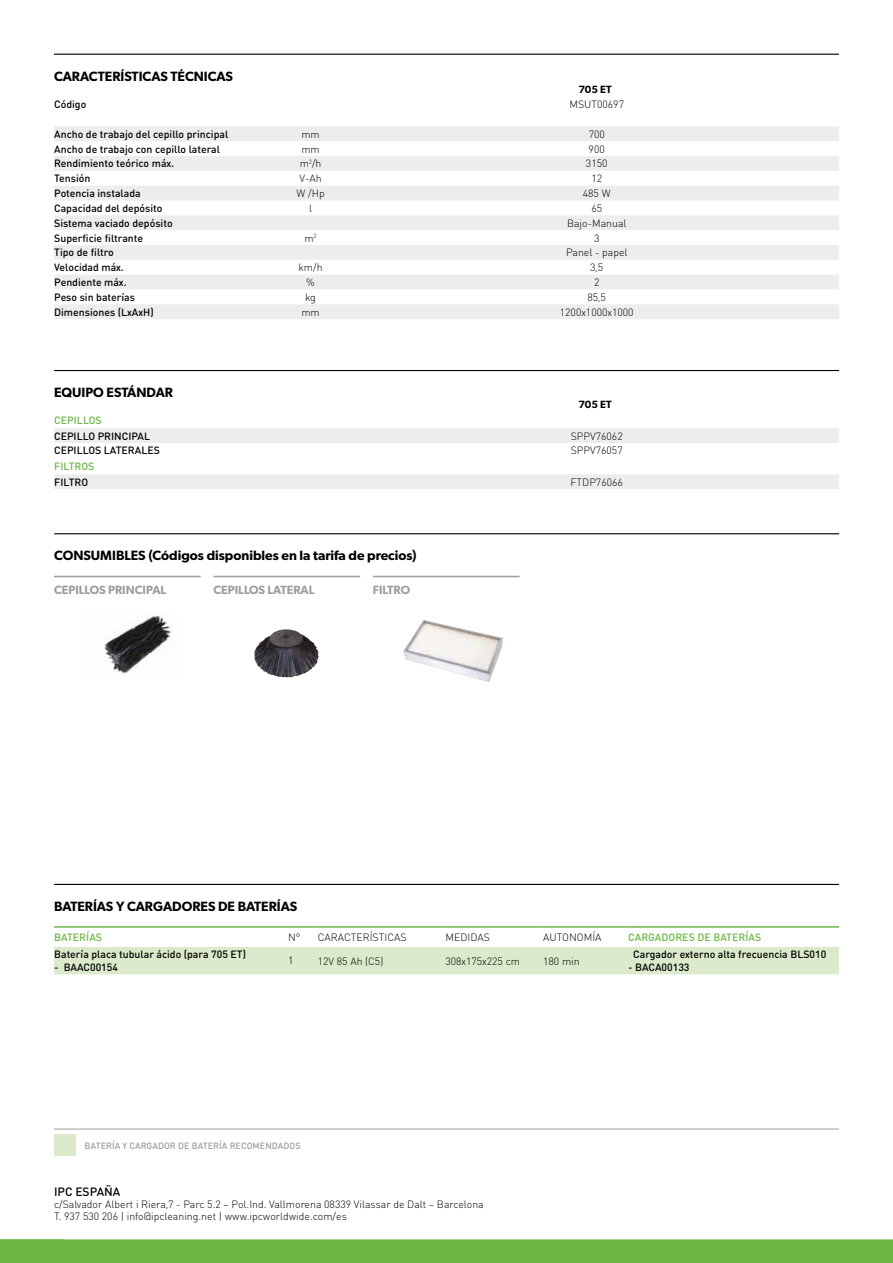
<style>
.page{position:relative;width:893px;height:1263px;background:#fff}
.page>*{position:absolute;margin:0;border:0;box-sizing:border-box;transform-origin:0 0}
.t1{font:600 13.5px "Gibson";color:#000}
.t2{font:600 12px "Gibson";color:#9d9d9c}
.t3{font:500 12px "DIN Round Pro";color:#000}
.t4{font:500 10.5px "DIN Round Pro";color:#000}
.t5{font:300 10.5px/12px "DIN Round Pro";color:#000}
.t6{font:500 10.5px "DIN Round Pro";letter-spacing:.005em;color:#6bb644}
.t7{font:600 10.5px "Gibson";color:#000}
.t8{font:500 9px "DIN Round Pro";letter-spacing:.005em;color:#9d9d9c}
</style>
<div class="page">
<div style="left:0;top:1239px;width:893px;height:24px;background:#6bb644"></div>
<hr style="left:54px;top:54px;width:785px;height:1px;background:#000">
<hr style="left:54px;top:370px;width:785px;height:1px;background:#000">
<svg style="left:54px;top:126px;width:785px;height:193px;fill:#ededed"></svg>
<div style="left:54px;top:428px;width:785px;height:15px;background:#ededed"></div>
<div style="left:54px;top:474px;width:785px;height:15px;background:#ededed"></div>
<div style="left:54px;top:947px;width:785px;height:27px;background:#daeacb"></div>
<hr style="left:54px;top:926px;width:234px;height:2px;background:#6bb644">
<hr style="left:288px;top:926px;width:30px;height:2px;background:#6bb644">
<hr style="left:318px;top:926px;width:127px;height:2px;background:#6bb644">
<hr style="left:445px;top:926px;width:98px;height:2px;background:#6bb644">
<hr style="left:543px;top:926px;width:85px;height:2px;background:#6bb644">
<hr style="left:628px;top:926px;width:211px;height:2px;background:#6bb644">
<hr style="left:54px;top:884px;width:785px;height:1px;background:#000">
<img style="left:104px;top:615px;width:68px;height:59px">
<img style="left:254px;top:629px;width:44px;height:48px">
<hr style="left:54px;top:533px;width:785px;height:1px;background:#000">
<hr style="left:54px;top:576px;width:147px;height:1px;background:#9d9d9c">
<hr style="left:373px;top:576px;width:147px;height:1px;background:#9d9d9c">
<hr style="left:213px;top:576px;width:147px;height:1px;background:#9d9d9c">
<img style="left:403px;top:620px;width:100px;height:62px">
<div style="left:54px;top:1134px;width:21px;height:22px;background:#daeacb"></div>
<hr style="left:54px;top:1129px;width:785px;height:1px;background:#9d9d9c">
<p class="t1" style="left:54px;top:68px;width:180px">CARACTERÍSTICAS TÉCNICAS</p>
<p class="t7" style="left:579px;top:83px;width:34px">705 ET</p>
<p class="t4" style="left:54px;top:97px;width:34px">Código</p>
<p class="t5" style="left:569px;top:98px;width:56px">MSUT00697</p>
<p class="t4" style="left:54px;top:127px;width:176px">Ancho de trabajo del cepillo principal</p>
<p class="t5" style="left:301px;top:128px;width:20px">mm</p>
<p class="t5" style="left:589px;top:128px;width:18px">700</p>
<p class="t4" style="left:54px;top:142px;width:167px">Ancho de trabajo con cepillo lateral</p>
<p class="t5" style="left:301px;top:143px;width:20px">mm</p>
<p class="t5" style="left:589px;top:143px;width:18px">900</p>
<p class="t4" style="left:54px;top:156px;width:121px">Rendimiento teórico máx.</p>
<p class="t5" style="left:300px;top:157px;width:23px">m<sup>2</sup>/h</p>
<p class="t5" style="left:586px;top:157px;width:23px">3150</p>
<p class="t4" style="left:54px;top:171px;width:38px">Tensión</p>
<p class="t5" style="left:299px;top:172px;width:24px">V-Ah</p>
<p class="t5" style="left:591px;top:172px;width:12px">12</p>
<p class="t4" style="left:54px;top:186px;width:88px">Potencia instalada</p>
<p class="t5" style="left:296px;top:187px;width:30px">W /Hp</p>
<p class="t5" style="left:583px;top:187px;width:29px">485 W</p>
<p class="t4" style="left:54px;top:201px;width:110px">Capacidad del depósito</p>
<p class="t5" style="left:309px;top:202px;width:5px">l</p>
<p class="t5" style="left:591px;top:202px;width:12px">65</p>
<p class="t4" style="left:54px;top:216px;width:120px">Sistema vaciado depósito</p>
<p class="t5" style="left:567px;top:217px;width:61px">Bajo-Manual</p>
<p class="t4" style="left:54px;top:231px;width:91px">Superficie filtrante</p>
<p class="t5" style="left:304px;top:231px;width:14px">m<sup>2</sup></p>
<p class="t5" style="left:594px;top:231px;width:7px">3</p>
<p class="t4" style="left:54px;top:245px;width:61px">Tipo de filtro</p>
<p class="t5" style="left:566px;top:246px;width:63px">Panel - papel</p>
<p class="t4" style="left:54px;top:260px;width:71px">Velocidad máx.</p>
<p class="t5" style="left:299px;top:261px;width:26px">km/h</p>
<p class="t5" style="left:590px;top:261px;width:15px">3,5</p>
<p class="t4" style="left:54px;top:275px;width:74px">Pendiente máx.</p>
<p class="t5" style="left:306px;top:276px;width:10px">%</p>
<p class="t5" style="left:594px;top:276px;width:7px">2</p>
<p class="t4" style="left:54px;top:290px;width:82px">Peso sin baterías</p>
<p class="t5" style="left:305px;top:291px;width:12px">kg</p>
<p class="t5" style="left:587px;top:291px;width:20px">85,5</p>
<p class="t4" style="left:54px;top:305px;width:101px">Dimensiones (LxAxH)</p>
<p class="t5" style="left:301px;top:306px;width:20px">mm</p>
<p class="t5" style="left:560px;top:306px;width:75px">1200x1000x1000</p>
<p class="t1" style="left:54px;top:384px;width:121px">EQUIPO ESTÁNDAR</p>
<p class="t7" style="left:579px;top:398px;width:34px">705 ET</p>
<p class="t6" style="left:54px;top:413px;width:49px">CEPILLOS</p>
<p class="t4" style="left:54px;top:429px;width:97px">CEPILLO PRINCIPAL</p>
<p class="t5" style="left:571px;top:429px;width:54px">SPPV76062</p>
<p class="t4" style="left:54px;top:443px;width:107px">CEPILLOS LATERALES</p>
<p class="t5" style="left:571px;top:444px;width:54px">SPPV76057</p>
<p class="t6" style="left:54px;top:459px;width:42px">FILTROS</p>
<p class="t4" style="left:54px;top:475px;width:36px">FILTRO</p>
<p class="t5" style="left:570px;top:476px;width:54px">FTDP76066</p>
<p class="t1" style="left:54px;top:548px;width:364px">CONSUMIBLES (Códigos disponibles en la tarifa de precios)</p>
<p class="t2" style="left:54px;top:583px;width:114px">CEPILLOS PRINCIPAL</p>
<p class="t2" style="left:213px;top:583px;width:102px">CEPILLOS LATERAL</p>
<p class="t2" style="left:373px;top:583px;width:39px">FILTRO</p>
<p class="t1" style="left:54px;top:898px;width:245px">BATERÍAS Y CARGADORES DE BATERÍAS</p>
<p class="t6" style="left:54px;top:930px;width:50px">BATERÍAS</p>
<p class="t5" style="left:288px;top:931px;width:14px">N°</p>
<p class="t5" style="left:318px;top:931px;width:90px">CARACTERÍSTICAS</p>
<p class="t5" style="left:445px;top:931px;width:46px">MEDIDAS</p>
<p class="t5" style="left:543px;top:931px;width:60px">AUTONOMÍA</p>
<p class="t6" style="left:628px;top:930px;width:135px">CARGADORES DE BATERÍAS</p>
<p class="t4" style="left:54px;top:947px;width:193px">Batería placa tubular ácido (para 705 ET)</p>
<p class="t4" style="left:54px;top:960px;width:65px">- BAAC00154</p>
<p class="t4" style="left:633px;top:947px;width:195px">Cargador externo alta frecuencia BLS010</p>
<p class="t4" style="left:628px;top:960px;width:63px">- BACA00133</p>
<p class="t5" style="left:288px;top:954px;width:7px">1</p>
<p class="t5" style="left:318px;top:954px;width:67px">12V 85 Ah (C5)</p>
<p class="t5" style="left:445px;top:954px;width:76px">308x175x225 cm</p>
<p class="t5" style="left:543px;top:954px;width:38px">180 min</p>
<p class="t8" style="left:85px;top:1139px;width:218px">BATERÍA Y CARGADOR DE BATERÍA RECOMENDADOS</p>
<p class="t3" style="left:54px;top:1183px;width:68px">IPC ESPAÑA</p>
<p class="t5" style="left:54px;top:1197px;width:431px">c/Salvador Albert i Riera,7 - Parc 5.2 – Pol.Ind. Vallmorena 08339 Vilassar de Dalt – Barcelona<br>T. 937 530 206 | info@ipcleaning.net | www.ipcworldwide.com/es</p>
</div>
